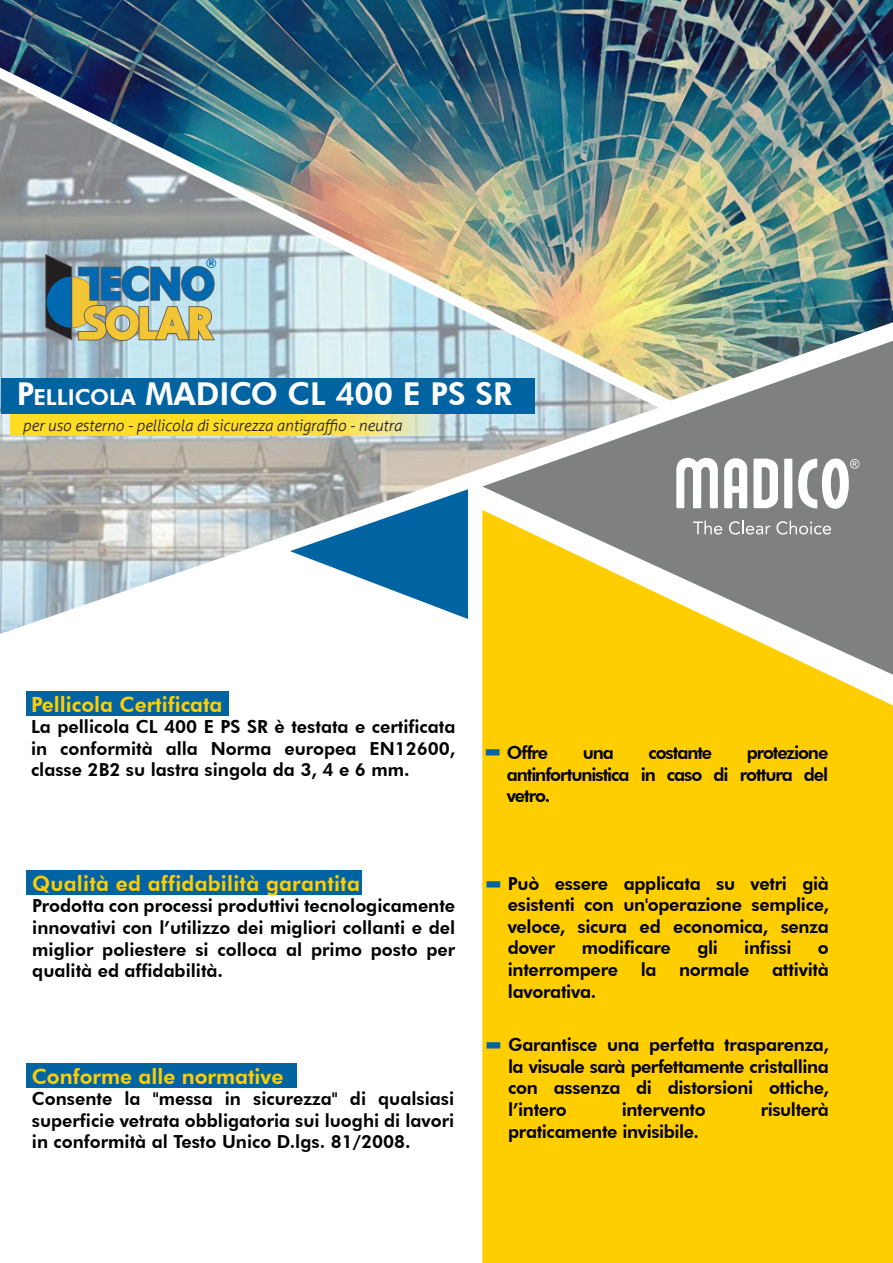
<style>
.page{position:relative;width:893px;height:1263px;background:#fff}
.page>*{position:absolute;margin:0;border:0;box-sizing:border-box;transform-origin:0 0}
.t1{font:800 49.65px "Futura BT";color:#0063a2}
.t2{font:800 31.5px "Futura BT";color:#fff}
.t3{font:800 21px "Futura BT";color:#ffcd01}
.t4{font:800 18px/21.6px "Futura BT";color:#010000;text-align:justify}
.t5{font:800 18px/21.6px "Futura BT";letter-spacing:-.02em;color:#000;text-align:justify}
.t6{font:800 18px "Futura BT";letter-spacing:-.06em;color:#000}
.t7{font:italic 300 15.6px "Aller";letter-spacing:-.01em;color:#231f20}
.t8{font:800 13.35px "Futura BT";color:#0069af}
.s1{font-size:22.05px}
</style>
<div class="page">
<img style="left:0;top:401px;width:482px;height:233px">
<svg style="left:482px;top:401px;width:411px;height:109px;fill:#7f8080"></svg>
<svg style="left:482px;top:510px;width:411px;height:753px;fill:#ffce01"></svg>
<svg style="left:290px;top:489px;width:178px;height:130px"></svg>
<svg style="left:11px;top:414px;width:444px;height:22px"></svg>
<div style="left:1px;top:378px;width:534px;height:36px;background:#0063a2"></div>
<svg style="left:754px;top:459px;width:24px;height:49px"></svg>
<svg style="left:676px;top:457px;width:42px;height:51px"></svg>
<svg style="left:724px;top:458px;width:23px;height:50px"></svg>
<div style="left:784px;top:459px;width:8px;height:49px;background:#fff"></div>
<svg style="left:796px;top:458px;width:63px;height:51px"></svg>
<svg style="left:693px;top:521px;width:29px;height:13px"></svg>
<svg style="left:729px;top:521px;width:41px;height:14px"></svg>
<svg style="left:776px;top:521px;width:55px;height:14px"></svg>
<img style="left:0;top:0;width:893px;height:401px">
<div style="left:26px;top:691px;width:203px;height:25px;background:#0063a2"></div>
<div style="left:26px;top:1063px;width:271px;height:25px;background:#0063a2"></div>
<div style="left:26px;top:870px;width:335px;height:25px;background:#0063a2"></div>
<p class="t8" style="left:206px;top:255px;width:13px">®</p>
<h2 class="t2" style="left:17px;top:375px;width:497px">P<span class="s1">ELLICOLA</span> MADICO CL 400 E PS SR</h2>
<p class="t7" style="left:23px;top:416px;width:381px">per uso esterno - pellicola di sicurezza antigraffio - neutra</p>
<p class="t3" style="left:31px;top:691px;width:193px">Pellicola Certificata</p>
<p class="t4" style="left:31px;top:716px;width:426px">La pellicola CL 400 E PS SR è testata e certificata in conformità alla Norma europea EN12600, classe 2B2 su lastra singola da 3, 4 e 6 mm.</p>
<p class="t3" style="left:32px;top:870px;width:329px">Qualità ed affidabilità garantita</p>
<p class="t4" style="left:32px;top:895px;width:424px">Prodotta con processi produttivi tecnologicamente innovativi con l’utilizzo dei migliori collanti e del miglior poliestere si colloca al primo posto per qualità ed affidabilità.</p>
<p class="t3" style="left:32px;top:1063px;width:253px">Conforme alle normative</p>
<p class="t4" style="left:32px;top:1088px;width:424px">Consente la "messa in sicurezza" di qualsiasi superficie vetrata obbligatoria sui luoghi di lavori in conformità al Testo Unico D.lgs. 81/2008.</p>
<p class="t5" style="left:507px;top:742px;width:43px">Offre</p>
<p class="t5" style="left:583px;top:742px;width:33px">una</p>
<p class="t6" style="left:648px;top:742px;width:65px">costante</p>
<p class="t5" style="left:507px;top:742px;width:323px;text-indent:240px">protezione antinfortunistica in caso di rottura del vetro.</p>
<h1 class="t1" style="left:483px;top:716px;width:22px">-</h1>
<p class="t5" style="left:508px;top:872px;width:323px">Può essere applicata su vetri già esistenti con un'operazione semplice, veloce, sicura ed economica, senza dover</p>
<h1 class="t1" style="left:483px;top:848px;width:22px">-</h1>
<p class="t5" style="left:582px;top:937px;width:91px">modificare</p>
<p class="t5" style="left:697px;top:937px;width:22px">gli</p>
<p class="t5" style="left:744px;top:937px;width:49px">infissi</p>
<p class="t5" style="left:818px;top:937px;width:12px">o</p>
<p class="t5" style="left:508px;top:959px;width:112px">interrompere</p>
<p class="t5" style="left:641px;top:959px;width:17px">la</p>
<p class="t5" style="left:679px;top:959px;width:72px">normale</p>
<p class="t5" style="left:772px;top:959px;width:58px">attività</p>
<p class="t5" style="left:508px;top:980px;width:90px">lavorativa.</p>
<h1 class="t1" style="left:483px;top:1009px;width:22px">-</h1>
<p class="t5" style="left:508px;top:1034px;width:322px">Garantisce una perfetta trasparenza, la visuale sarà perfettamente cristallina con assenza di distorsioni ottiche, l’intero</p>
<p class="t5" style="left:622px;top:1099px;width:85px">intervento</p>
<p class="t5" style="left:761px;top:1099px;width:70px">risulterà</p>
<p class="t5" style="left:508px;top:1120px;width:192px">praticamente invisibile.</p>
</div>
